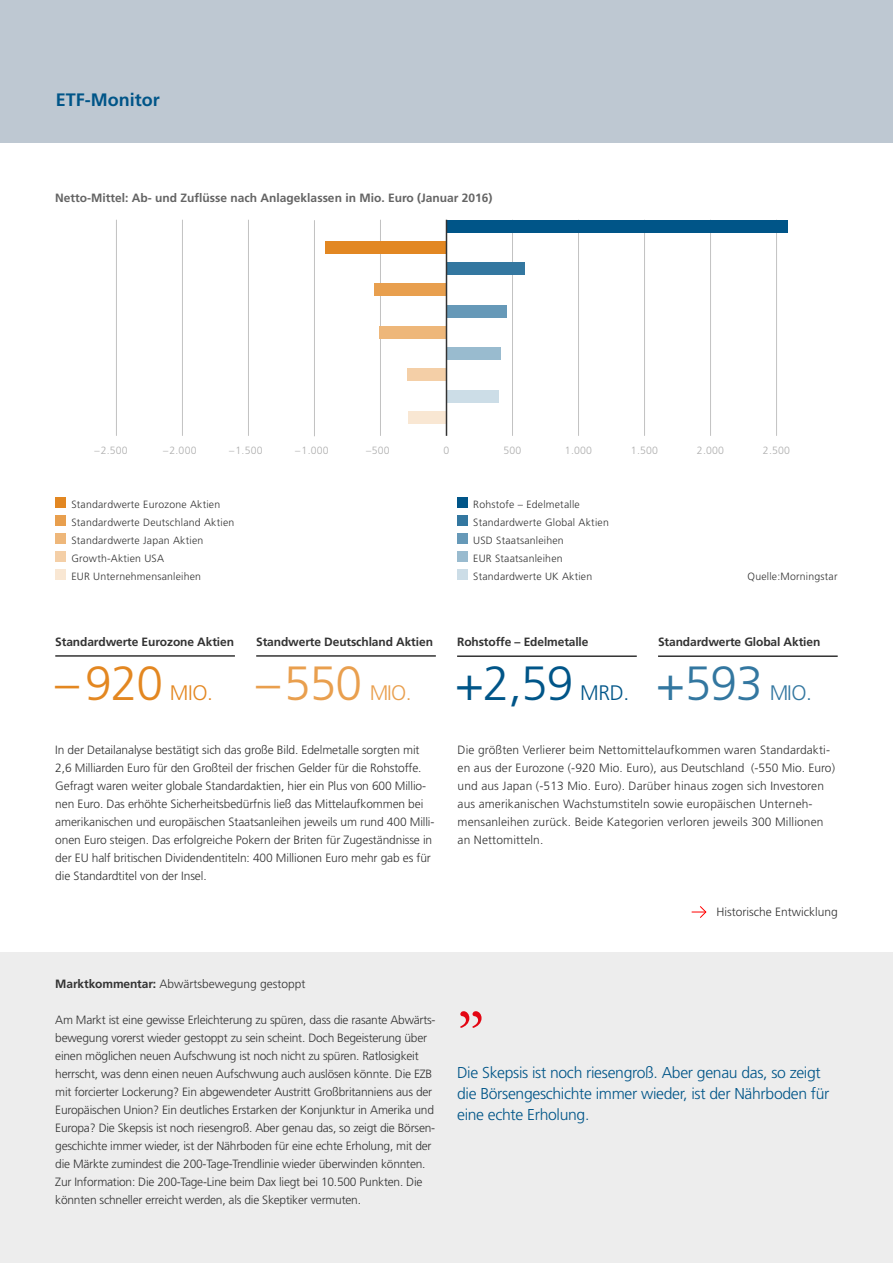
<style>
.page{position:relative;width:893px;height:1263px;background:#fff}
.page>*{position:absolute;margin:0;border:0;box-sizing:border-box;transform-origin:0 0}
.t1{font:72px "Deka A Garamond OT";color:#e30613}
.t2{font:300 48px "Deka Frutiger OTPS";color:#058}
.t3{font:300 48px "Deka Frutiger OTPS";color:#e99f4e}
.t4{font:300 48px "Deka Frutiger OTPS";color:#e38721}
.t5{font:300 48px "Deka Frutiger OTPS";color:#3377a0}
.t6{font:300 21px "Deka Frutiger OTPS";color:#e99f4e}
.t7{font:300 21px "Deka Frutiger OTPS";color:#e38721}
.t8{font:300 21px "Deka Frutiger OTPS";color:#3377a0}
.t9{font:300 21px "Deka Frutiger OTPS";color:#058}
.t10{font:700 18px "Deka Frutiger OTPS";color:#058}
.t11{font:300 15.75px/21px "Deka Frutiger OTPS";letter-spacing:-.02em;color:#058}
.t12{font:300 12px/18px "Deka Frutiger OTPS";letter-spacing:-.01em;color:#333}
.t13{font:300 12px/18px "Deka Frutiger OTPS";letter-spacing:.01em;color:#333}
.t14{font:700 12px "Deka Frutiger OTPS";letter-spacing:-.01em;color:#333}
.t15{font:700 12px "Deka Frutiger OTPS";color:#646464}
.t16{font:300 10.5px "Deka Frutiger OTPS";letter-spacing:.02em;color:#333}
.t17{font:300 10.5px "Deka Frutiger OTPS";color:#adadad}
.s1{font-weight:700}
</style>
<div class="page">
<div style="left:0;top:0;width:893px;height:142px;background:#bec8d2"></div>
<hr style="left:256px;top:655px;width:180px;height:2px;background:#333">
<hr style="left:55px;top:655px;width:180px;height:2px;background:#333">
<hr style="left:658px;top:655px;width:180px;height:2px;background:#333">
<hr style="left:457px;top:655px;width:180px;height:2px;background:#333">
<svg style="left:692px;top:906px;width:15px;height:12px"></svg>
<div style="left:0;top:952px;width:893px;height:311px;background:#ededed"></div>
<div style="left:457px;top:569px;width:10px;height:11px;background:#ccdde7"></div>
<div style="left:457px;top:551px;width:10px;height:11px;background:#99bbcf"></div>
<div style="left:457px;top:533px;width:10px;height:11px;background:#6699b8"></div>
<div style="left:457px;top:515px;width:10px;height:11px;background:#3377a0"></div>
<div style="left:457px;top:497px;width:10px;height:11px;background:#058"></div>
<div style="left:55px;top:569px;width:10px;height:11px;background:#f9e7d3"></div>
<div style="left:55px;top:551px;width:10px;height:11px;background:#f4cfa7"></div>
<div style="left:55px;top:533px;width:10px;height:11px;background:#eeb77a"></div>
<div style="left:55px;top:515px;width:10px;height:11px;background:#e89f4e"></div>
<div style="left:55px;top:497px;width:10px;height:11px;background:#e28722"></div>
<hr style="left:380px;top:220px;width:1px;height:216px;background:#c2c2c2">
<hr style="left:182px;top:220px;width:1px;height:216px;background:#c2c2c2">
<hr style="left:248px;top:220px;width:1px;height:216px;background:#c2c2c2">
<hr style="left:314px;top:220px;width:1px;height:216px;background:#c2c2c2">
<hr style="left:116px;top:220px;width:1px;height:216px;background:#c2c2c2">
<hr style="left:776px;top:220px;width:1px;height:216px;background:#c2c2c2">
<hr style="left:512px;top:220px;width:1px;height:216px;background:#c2c2c2">
<hr style="left:644px;top:220px;width:1px;height:216px;background:#c2c2c2">
<hr style="left:710px;top:220px;width:1px;height:216px;background:#c2c2c2">
<hr style="left:578px;top:220px;width:1px;height:216px;background:#c2c2c2">
<div style="left:446px;top:390px;width:53px;height:13px;background:#ccdde7"></div>
<div style="left:446px;top:347px;width:55px;height:13px;background:#99bbcf"></div>
<div style="left:446px;top:305px;width:61px;height:13px;background:#6699b8"></div>
<div style="left:446px;top:262px;width:79px;height:13px;background:#3377a0"></div>
<div style="left:446px;top:220px;width:342px;height:12px;background:#058"></div>
<div style="left:374px;top:283px;width:72px;height:13px;background:#e89f4e"></div>
<div style="left:379px;top:326px;width:67px;height:13px;background:#eeb77a"></div>
<div style="left:407px;top:369px;width:39px;height:12px;background:#f4cfa7"></div>
<div style="left:408px;top:411px;width:38px;height:13px;background:#f9e7d3"></div>
<div style="left:325px;top:241px;width:121px;height:13px;background:#e28722"></div>
<hr style="left:446px;top:220px;width:1px;height:216px;background:#333">
<h3 class="t10" style="left:56px;top:89px;width:106px">ETF-Monitor</h3>
<p class="t15" style="left:55px;top:190px;width:439px">Netto-Mittel: Ab- und Zuflüsse nach Anlageklassen in Mio. Euro (Januar 2016)</p>
<p class="t17" style="left:94px;top:444px;width:35px">–2.500</p>
<p class="t17" style="left:163px;top:444px;width:35px">–2.000</p>
<p class="t17" style="left:229px;top:444px;width:35px">–1.500</p>
<p class="t17" style="left:295px;top:444px;width:35px">–1.000</p>
<p class="t17" style="left:366px;top:444px;width:25px">–500</p>
<p class="t17" style="left:443px;top:444px;width:7px">0</p>
<p class="t17" style="left:503px;top:444px;width:19px">500</p>
<p class="t17" style="left:565px;top:444px;width:29px">1.000</p>
<p class="t17" style="left:631px;top:444px;width:29px">1.500</p>
<p class="t17" style="left:697px;top:444px;width:29px">2.000</p>
<p class="t17" style="left:763px;top:444px;width:29px">2.500</p>
<p class="t16" style="left:71px;top:498px;width:150px">Standardwerte Eurozone Aktien</p>
<p class="t16" style="left:473px;top:498px;width:108px">Rohstofe – Edelmetalle</p>
<p class="t16" style="left:71px;top:516px;width:164px">Standardwerte Deutschland Aktien</p>
<p class="t16" style="left:473px;top:516px;width:137px">Standardwerte Global Aktien</p>
<p class="t16" style="left:71px;top:533px;width:133px">Standardwerte Japan Aktien</p>
<p class="t16" style="left:473px;top:533px;width:92px">USD Staatsanleihen</p>
<p class="t16" style="left:71px;top:551px;width:94px">Growth-Aktien USA</p>
<p class="t16" style="left:473px;top:551px;width:91px">EUR Staatsanleihen</p>
<p class="t16" style="left:71px;top:569px;width:131px">EUR Unternehmensanleihen</p>
<p class="t16" style="left:473px;top:569px;width:120px">Standardwerte UK Aktien</p>
<p class="t16" style="left:748px;top:569px;width:91px">Quelle:Morningstar</p>
<p class="t14" style="left:55px;top:635px;width:180px">Standardwerte Eurozone Aktien</p>
<p class="t14" style="left:256px;top:635px;width:178px">Standwerte Deutschland Aktien</p>
<p class="t14" style="left:457px;top:635px;width:133px">Rohstoffe – Edelmetalle</p>
<p class="t14" style="left:658px;top:635px;width:164px">Standardwerte Global Aktien</p>
<h2 class="t4" style="left:55px;top:654px;width:109px">–920</h2>
<h3 class="t7" style="left:170px;top:680px;width:45px">MIO.</h3>
<h2 class="t3" style="left:256px;top:654px;width:107px">–550</h2>
<h3 class="t6" style="left:370px;top:680px;width:43px">MIO.</h3>
<h2 class="t2" style="left:455px;top:654px;width:120px">+2,59</h2>
<h3 class="t9" style="left:580px;top:680px;width:50px">MRD.</h3>
<h2 class="t5" style="left:656px;top:654px;width:108px">+593</h2>
<h3 class="t8" style="left:770px;top:680px;width:44px">MIO.</h3>
<p class="t12" style="left:55px;top:741px;width:381px">In der Detailanalyse bestätigt sich das große Bild. Edelmetalle sorgten mit 2,6 Milliarden Euro für den Großteil der frischen Gelder für die Rohstoffe.<br>Gefragt waren weiter globale Standardaktien, hier ein Plus von 600 Millio&shy;nen Euro. Das erhöhte Sicherheitsbedürfnis ließ das Mittelaufkommen bei amerikanischen und europäischen Staatsanleihen jeweils um rund 400 Milli&shy;onen Euro steigen. Das erfolgreiche Pokern der Briten für Zugeständnisse in der EU half britischen Dividendentiteln: 400 Millionen Euro mehr gab es für die Standardtitel von der Insel.</p>
<p class="t13" style="left:458px;top:741px;width:379px">Die größten Verlierer beim Nettomittelaufkommen waren Standardakti&shy;en aus der Eurozone (-920 Mio. Euro), aus Deutschland (-550 Mio. Euro) und aus Japan (-513 Mio. Euro). Darüber hinaus zogen sich Investoren aus amerikanischen Wachstumstiteln sowie europäischen Unterneh&shy;mensanleihen zurück. Beide Kategorien verloren jeweils 300 Millionen an Nettomitteln.</p>
<p class="t12" style="left:716px;top:903px;width:123px">Historische Entwicklung</p>
<p class="t12" style="left:55px;top:975px;width:252px"><span class="s1">Marktkommentar:</span> Abwärtsbewegung gestoppt</p>
<p class="t12" style="left:55px;top:1011px;width:382px">Am Markt ist eine gewisse Erleichterung zu spüren, dass die rasante Abwärts&shy;bewegung vorerst wieder gestoppt zu sein scheint. Doch Begeisterung über einen möglichen neuen Aufschwung ist noch nicht zu spüren. Ratlosigkeit herrscht, was denn einen neuen Aufschwung auch auslösen könnte. Die EZB mit forcierter Lockerung? Ein abgewendeter Austritt Großbritanniens aus der Europäischen Union? Ein deutliches Erstarken der Konjunktur in Amerika und Europa? Die Skepsis ist noch riesengroß. Aber genau das, so zeigt die Börsen&shy;geschichte immer wieder, ist der Nährboden für eine echte Erholung, mit der die Märkte zumindest die 200-Tage-Trendlinie wieder überwinden könnten.<br>Zur Information: Die 200-Tage-Line beim Dax liegt bei 10.500 Punkten. Die könnten schneller erreicht werden, als die Skeptiker vermuten.</p>
<h1 class="t1" style="left:457px;top:957px;width:29px">„</h1>
<h3 class="t11" style="left:457px;top:1062px;width:374px">Die Skepsis ist noch riesengroß. Aber genau das, so zeigt die Börsengeschichte immer wieder, ist der Nährboden für eine echte Erholung.</h3>
</div>
